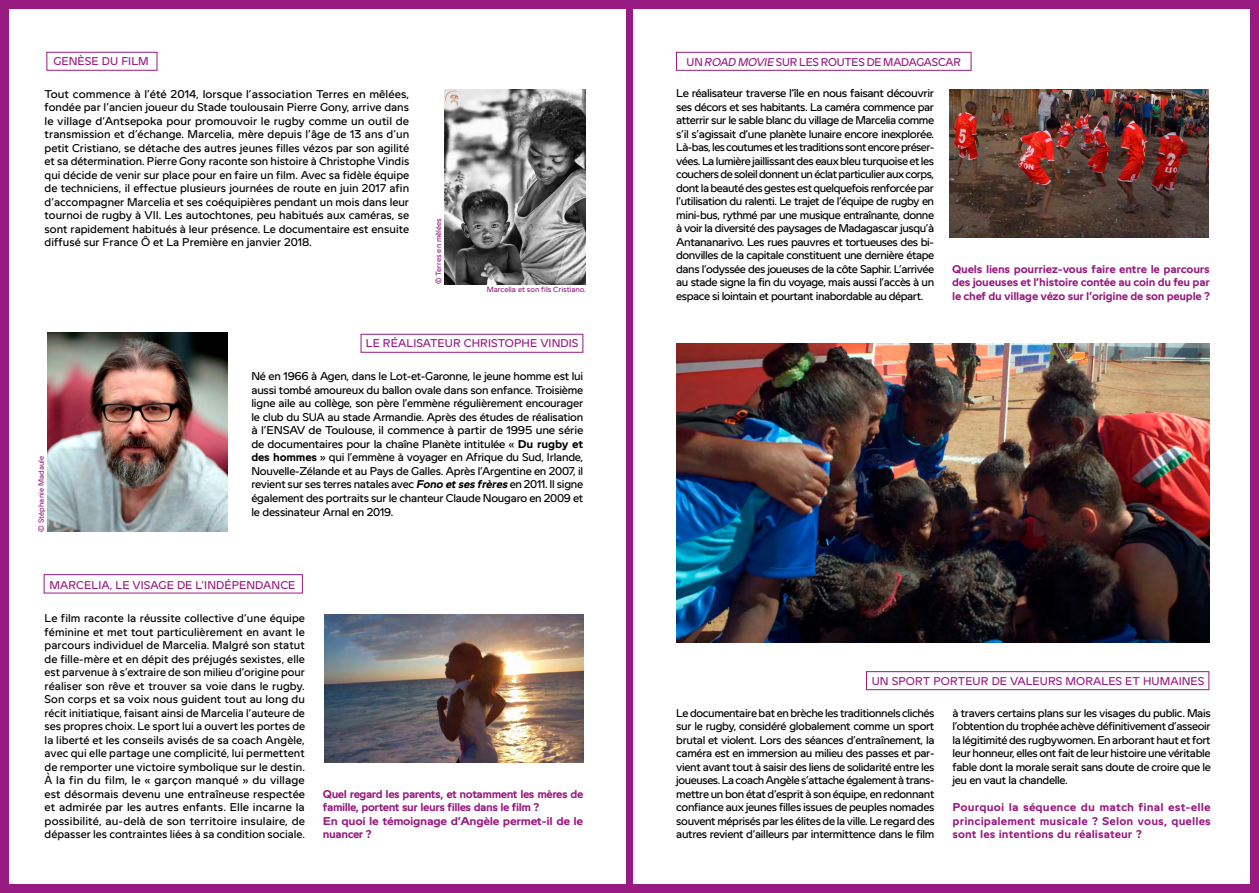
<style>
.page{position:relative;width:1259px;height:893px;background:#fff}
.page>*{position:absolute;margin:0;border:0;box-sizing:border-box;transform-origin:0 0}
.t1{font:11.25px/13.5px "Bobine";letter-spacing:-.03em;color:#000;text-align:justify}
.t2{font:700 11.25px/13.5px "Bobine";letter-spacing:-.03em;color:#971b81;text-align:justify}
.t3{font:11.25px "Bobine";letter-spacing:.005em;color:#971b81}
.t4{font:11.25px "Bobine";letter-spacing:-.015em;color:#971b81}
.t5{font:7.5px "Bobine";color:#971b81}
.s1{font-weight:700}
.s2{font-weight:700;font-style:italic}
.s3{font-family:"Verdana"}
.s4{font-style:italic}
</style>
<div class="page">
<div style="left:44px;top:574px;width:259px;height:19px;border:1px solid #971b81"></div>
<div style="left:46px;top:52px;width:111px;height:19px;border:1px solid #971b81"></div>
<div style="left:361px;top:334px;width:222px;height:19px;border:1px solid #971b81"></div>
<div style="left:0;top:0;width:1259px;height:9px;background:#971b81"></div>
<div style="left:0;top:884px;width:1259px;height:9px;background:#971b81"></div>
<div style="left:626px;top:0;width:6px;height:893px;background:#971b81"></div>
<div style="left:0;top:0;width:9px;height:893px;background:#971b81"></div>
<div style="left:676px;top:52px;width:295px;height:19px;border:1px solid #971b81"></div>
<div style="left:866px;top:671px;width:343px;height:19px;border:1px solid #971b81"></div>
<div style="left:1250px;top:0;width:9px;height:893px;background:#971b81"></div>
<img style="left:445px;top:89px;width:141px;height:195px">
<img style="left:48px;top:333px;width:179px;height:198px">
<img style="left:676px;top:343px;width:533px;height:299px">
<img style="left:325px;top:614px;width:259px;height:149px">
<img style="left:949px;top:89px;width:259px;height:148px">
<p class="t3" style="left:53px;top:55px;width:97px">GENÈSE DU FILM</p>
<p class="t1" style="left:45px;top:87px;width:366px">Tout commence à l’été 2014, lorsque l’association Terres en mêlées, fondée par l’ancien joueur du Stade toulousain Pierre Gony, arrive dans le village d’Antsepoka pour promouvoir le rugby comme un outil de transmission et d’échange. Marcelia, mère depuis l’âge de 13 ans d’un petit Cristiano, se détache des autres jeunes filles vézos par son agilité et sa détermination. Pierre Gony raconte son histoire à Christophe Vindis qui décide de venir sur place pour en faire un film. Avec sa fidèle équipe de techniciens, il effectue plusieurs journées de route en juin 2017 afin d’accompagner Marcelia et ses coéquipières pendant un mois dans leur tournoi de rugby à VII. Les autochtones, peu habitués aux caméras, se sont rapidement habitués à leur présence. Le documentaire est ensuite diffusé sur France Ô et La Première en janvier 2018.</p>
<p class="t5" style="left:434px;top:284px;width:68px;rotate:-90deg">© Terres en mêlées</p>
<p class="t5" style="left:487px;top:285px;width:101px">Marcelia et son fils Cristiano.</p>
<p class="t5" style="left:37px;top:531px;width:77px;rotate:-90deg">© Stéphanie Madaule</p>
<p class="t3" style="left:366px;top:337px;width:214px">LE RÉALISATEUR CHRISTOPHE VINDIS</p>
<p class="t1" style="left:251px;top:370px;width:333px">Né en 1966 à Agen, dans le Lot-et-Garonne, le jeune homme est lui aussi tombé amoureux du ballon ovale dans son enfance. Troisième ligne aile au collège, son père l’emmène régulièrement encourager le club du SUA au stade Armandie. Après des études de réalisation à l’ENSAV de Toulouse, il commence à partir de 1995 une série de documentaires pour la chaîne Planète intitulée « <span class="s1">Du rugby et des hommes</span> » qui l’emmène à voyager en Afrique du Sud, Irlande, Nouvelle-Zélande et au Pays de Galles. Après l’Argentine en 2007, il revient sur ses terres natales avec <span class="s2">Fono et ses frères</span> en 2011. Il signe également des portraits sur le chanteur Claude Nougaro en 2009 et le dessinateur Arnal en 2019.</p>
<p class="t3" style="left:49px;top:579px;width:247px">MARCELIA, LE VISAGE DE L’INDÉPENDANCE</p>
<p class="t1" style="left:45px;top:612px;width:262px">Le film raconte la réussite collective d’une équipe féminine et met tout particulièrement en avant le parcours individuel de Marcelia. Malgré son statut de fille-mère et en dépit des préjugés sexistes, elle est parvenue à s’extraire de son milieu d’origine pour réaliser son rêve et trouver sa voie dans le rugby.<br>Son corps et sa voix nous guident tout au long du récit initiatique, faisant ainsi de Marcelia l’auteure de ses propres choix. Le sport lui a ouvert les portes de la liberté et les conseils avisés de sa coach Angèle, avec qui elle partage une complicité, lui permettent de remporter une victoire symbolique sur le destin.<br><span class="s3">À</span> la fin du film, le « garçon manqué » du village est désormais devenu une entraîneuse respectée et admirée par les autres enfants. Elle incarne la possibilité, au-delà de son territoire insulaire, de dépasser les contraintes liées à sa condition sociale.</p>
<p class="t2" style="left:323px;top:787px;width:262px;text-align:left">Quel regard les parents, et notamment les mères de famille, portent sur leurs filles dans le film ?<br>En quoi le témoignage d’Angèle permet-il de le nuancer ?</p>
<p class="t4" style="left:686px;top:56px;width:276px">UN <span class="s4">ROAD MOVIE</span> SUR LES ROUTES DE MADAGASCAR</p>
<p class="t1" style="left:676px;top:87px;width:259px">Le réalisateur traverse l’île en nous faisant découvrir ses décors et ses habitants. La caméra commence par atterrir sur le sable blanc du village de Marcelia comme s’il s’agissait d’une planète lunaire encore inexplorée.<br>Là-bas, les coutumes et les traditions sont encore préser&shy;vées. La lumière jaillissant des eaux bleu turquoise et les couchers de soleil donnent un éclat particulier aux corps, dont la beauté des gestes est quelquefois renforcée par l’utilisation du ralenti. Le trajet de l’équipe de rugby en mini-bus, rythmé par une musique entraînante, donne à voir la diversité des paysages de Madagascar jusqu’à Antananarivo. Les rues pauvres et tortueuses des bi&shy;donvilles de la capitale constituent une dernière étape dans l’odyssée des joueuses de la côte Saphir. L’arrivée au stade signe la fin du voyage, mais aussi l’accès à un espace si lointain et pourtant inabordable au départ.</p>
<p class="t2" style="left:952px;top:262px;width:259px">Quels liens pourriez-vous faire entre le parcours des joueuses et l’histoire contée au coin du feu par le chef du village vézo sur l’origine de son peuple ?</p>
<p class="t3" style="left:871px;top:674px;width:334px">UN SPORT PORTEUR DE VALEURS MORALES ET HUMAINES</p>
<p class="t1" style="left:676px;top:706px;width:260px">Le documentaire bat en brèche les traditionnels clichés sur le rugby, considéré globalement comme un sport brutal et violent. Lors des séances d’entraînement, la caméra est en immersion au milieu des passes et par&shy;vient avant tout à saisir des liens de solidarité entre les joueuses. La coach Angèle s’attache également à trans&shy;mettre un bon état d’esprit à son équipe, en redonnant confiance aux jeunes filles issues de peuples nomades souvent méprisés par les élites de la ville. Le regard des autres revient d’ailleurs par intermittence dans le film</p>
<p class="t1" style="left:952px;top:706px;width:260px">à travers certains plans sur les visages du public. Mais l’obtention du trophée achève définitivement d’asseoir la légitimité des rugbywomen. En arborant haut et fort leur honneur, elles ont fait de leur histoire une véritable fable dont la morale serait sans doute de croire que le jeu en vaut la chandelle.</p>
<p class="t2" style="left:952px;top:800px;width:260px">Pourquoi la séquence du match final est-elle principalement musicale ? Selon vous, quelles sont les intentions du réalisateur ?</p>
</div>
